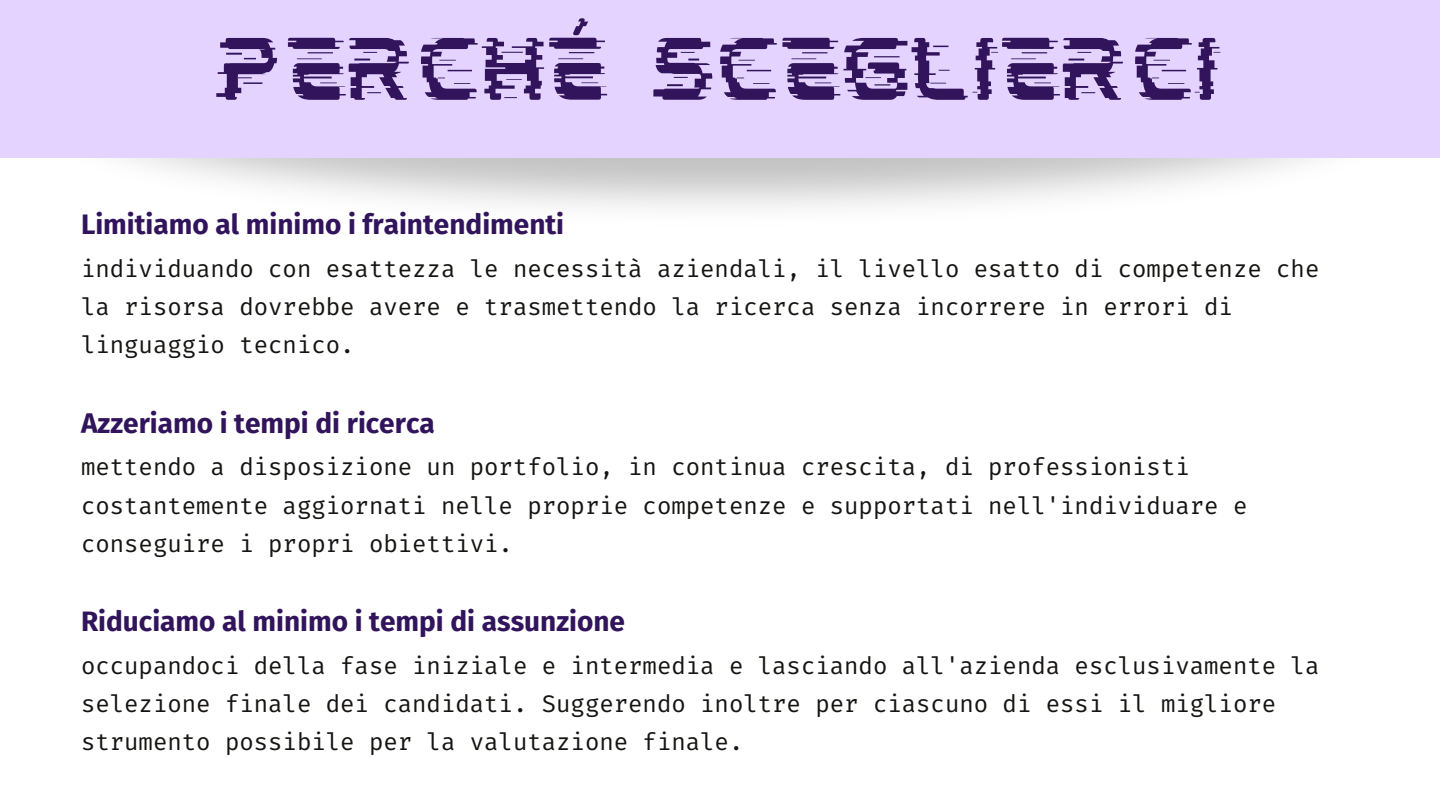
<style>
.page{position:relative;width:1440px;height:810px;background:#fff}
.page>*{position:absolute;margin:0;border:0;box-sizing:border-box;transform-origin:0 0}
.t1{font:75px "mokotoglitchmark I";color:#31145b}
.t2{font:700 28px "Fira Sans";color:#31145b}
.t3{font:24px/38.2px "Fira Code";color:#161412}
</style>
<div class="page">
<div style="left:0;top:0;width:1440px;height:158px;background:#e4d2ff"></div>
<p class="t1" style="left:217px;top:44px;width:1005px">PERCHÉ SCEGLIERCI</p>
<h1 class="t2" style="left:81px;top:208px;width:485px">Limitiamo al minimo i fraintendimenti</h1>
<h2 class="t3" style="left:81px;top:250px;width:1240px">individuando con esattezza le necessità aziendali, il livello esatto di competenze che la risorsa dovrebbe avere e trasmettendo la ricerca senza incorrere in errori di linguaggio tecnico.</h2>
<h2 class="t2" style="left:81px;top:407px;width:355px">Azzeriamo i tempi di ricerca</h2>
<p class="t3" style="left:81px;top:448px;width:1168px">mettendo a disposizione un portfolio, in continua crescita, di professionisti costantemente aggiornati nelle proprie competenze e supportati nell'individuare e conseguire i propri obiettivi.</p>
<p class="t2" style="left:81px;top:605px;width:546px">Riduciamo al minimo i tempi di assunzione</p>
<h2 class="t3" style="left:81px;top:647px;width:1240px">occupandoci della fase iniziale e intermedia e lasciando all'azienda esclusivamente la selezione finale dei candidati. Suggerendo inoltre per ciascuno di essi il migliore strumento possibile per la valutazione finale.</h2>
</div>
